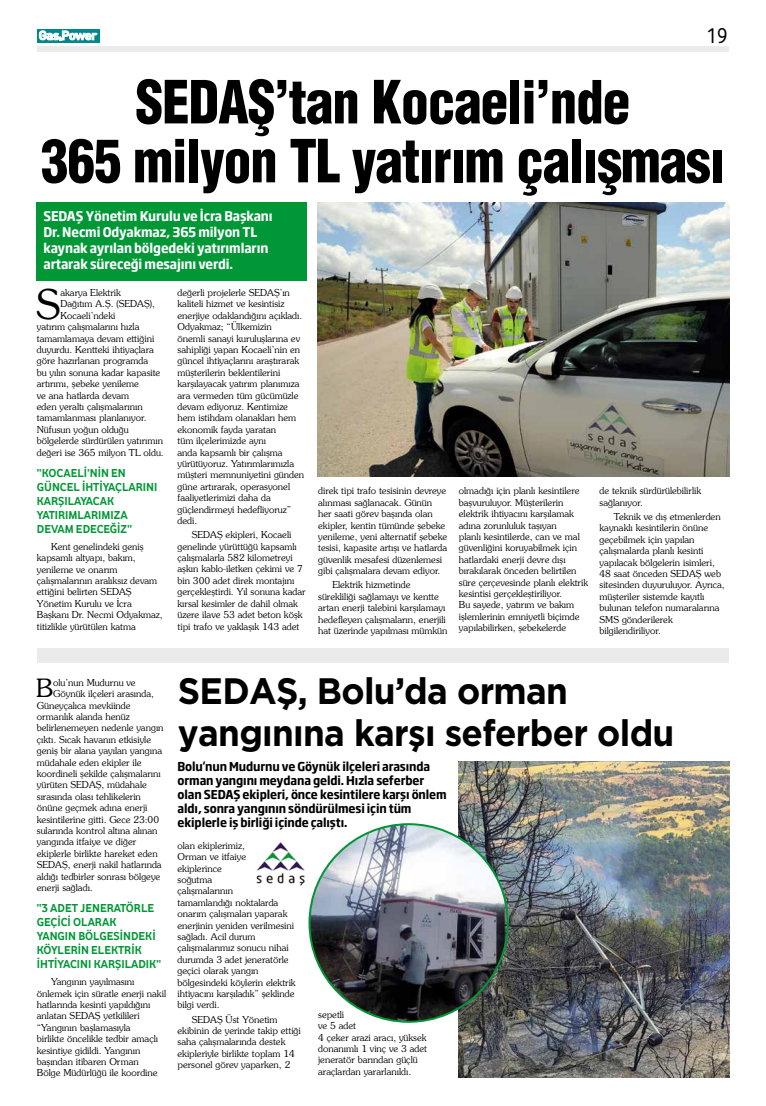
<style>
.page{position:relative;width:766px;height:1106px;background:#fff}
.page>*{position:absolute;margin:0;border:0;box-sizing:border-box;transform-origin:0 0}
.t1{font:57.9px/58.9px "Switzerland Cond Black Plain";letter-spacing:-.02em;color:#000;text-align:center;scale:.95 1}
.t2{font:40.7px "Southern Plain";color:#000}
.t3{font:36.8px/42px "Gotham TR Bold";letter-spacing:-.02em;color:#000;scale:.95 1}
.t4{font:25.1px "Southern Plain";color:#000}
.t5{font:22.3px "Vodafone Rg";color:#000;scale:.95 1}
.t6{font:700 13.2px/16px "Soho Gothic Pro";letter-spacing:-.01em;color:#fff;scale:.91 1}
.t7{font:700 12.1px/14px "Soho Gothic Pro";letter-spacing:-.01em;color:#000;scale:.91 1}
.t8{font:700 12px/14px "Vodafone Rg";color:#009636}
.t9{font:700 12px/14px "Vodafone Rg";color:#009836}
.t10{font:9.5px/11.4px "Southern Plain";color:#000}
</style>
<div class="page">
<div style="left:37px;top:203px;width:270px;height:78px;background:#009836"></div>
<img style="left:256px;top:842px;width:49px;height:44px">
<div style="left:37px;top:46px;width:691px;height:6px;background:#ebebeb"></div>
<svg style="left:37px;top:29px;width:62px;height:14px"></svg>
<svg style="left:39px;top:31px;width:58px;height:9px"></svg>
<div style="left:37px;top:648px;width:692px;height:14px;background:#ebebeb"></div>
<img style="left:318px;top:203px;width:411px;height:274px">
<img style="left:459px;top:762px;width:270px;height:315px">
<img style="left:311px;top:824px;width:193px;height:197px">
<h3 class="t5" style="left:706px;top:22px;width:24px">19</h3>
<h1 class="t1" style="left:41px;top:71px;width:721px">SEDAŞ’tan Kocaeli’nde<br>365 milyon TL yatırım çalışması</h1>
<h3 class="t6" style="left:43px;top:208px;width:253px">SEDAŞ Yönetim Kurulu ve İcra Başkanı Dr. Necmi Odyakmaz, 365 milyon TL kaynak ayrılan bölgedeki yatırımların artarak süreceği mesajını verdi.</h3>
<h2 class="t2" style="left:36px;top:279px;width:26px">S</h2>
<p class="t10" style="left:60px;top:286px;width:62px">akarya Elektrik</p>
<p class="t10" style="left:60px;top:298px;width:96px">Dağıtım A.Ş. (SEDAŞ),</p>
<p class="t10" style="left:60px;top:309px;width:56px">Kocaeli’ndeki</p>
<p class="t10" style="left:37px;top:321px;width:104px">yatırım çalışmalarını hızla</p>
<p class="t10" style="left:37px;top:332px;width:119px">tamamlamaya devam ettiğini</p>
<p class="t10" style="left:37px;top:343px;width:118px">duyurdu. Kentteki ihtiyaçlara</p>
<p class="t10" style="left:37px;top:355px;width:113px">göre hazırlanan programda</p>
<p class="t10" style="left:37px;top:366px;width:125px">bu yılın sonuna kadar kapasite</p>
<p class="t10" style="left:37px;top:378px;width:104px">artırımı, şebeke yenileme</p>
<p class="t10" style="left:37px;top:389px;width:94px">ve ana hatlarda devam</p>
<p class="t10" style="left:37px;top:400px;width:107px">eden yeraltı çalışmalarının</p>
<p class="t10" style="left:37px;top:412px;width:111px">tamamlanması planlanıyor.</p>
<p class="t10" style="left:37px;top:423px;width:93px">Nüfusun yoğun olduğu</p>
<p class="t10" style="left:37px;top:435px;width:128px">bölgelerde sürdürülen yatırımın</p>
<p class="t10" style="left:37px;top:446px;width:128px">değeri ise 365 milyon TL oldu.</p>
<p class="t9" style="left:37px;top:465px;width:122px">“KOCAELİ’NİN EN<br>GÜNCEL İHTİYAÇLARINI<br>KARŞILAYACAK<br>YATIRIMLARIMIZA<br>DEVAM EDECEĞİZ”</p>
<p class="t10" style="left:37px;top:540px;width:127px;text-indent:14px">Kent genelindeki geniş kapsamlı altyapı, bakım, yenileme ve onarım çalışmalarının aralıksız devam ettiğini belirten SEDAŞ<br>Yönetim Kurulu ve İcra<br>Başkanı Dr. Necmi Odyakmaz, titizlikle yürütülen katma</p>
<p class="t10" style="left:177px;top:286px;width:128px">değerli projelerle SEDAŞ’ın kaliteli hizmet ve kesintisiz enerjiye odaklandığını açıkladı.<br>Odyakmaz; “Ülkemizin<br>önemli sanayi kuruluşlarına ev sahipliği yapan Kocaeli’nin en güncel ihtiyaçlarını araştırarak müşterilerin beklentilerini karşılayacak yatırım planımıza ara vermeden tüm gücümüzle devam ediyoruz. Kentimize hem istihdam olanakları hem ekonomik fayda yaratan<br>tüm ilçelerimizde aynı<br>anda kapsamlı bir çalışma yürütüyoruz. Yatırımlarımızla müşteri memnuniyetini günden güne artırarak, operasyonel faaliyetlerimizi daha da güçlendirmeyi hedefliyoruz” dedi.</p>
<p class="t10" style="left:177px;top:529px;width:129px;text-indent:14px">SEDAŞ ekipleri, Kocaeli genelinde yürüttüğü kapsamlı çalışmalarla 582 kilometreyi aşkın kablo-iletken çekimi ve 7 bin 300 adet direk montajını gerçekleştirdi. Yıl sonuna kadar kırsal kesimler de dahil olmak üzere ilave 53 adet beton köşk tipi trafo ve yaklaşık 143 adet</p>
<p class="t10" style="left:318px;top:485px;width:130px">direk tipi trafo tesisinin devreye alınması sağlanacak. Günün her saati görev başında olan ekipler, kentin tümünde şebeke yenileme, yeni alternatif şebeke tesisi, kapasite artışı ve hatlarda güvenlik mesafesi düzenlemesi gibi çalışmalara devam ediyor.</p>
<p class="t10" style="left:318px;top:579px;width:131px;text-indent:14px">Elektrik hizmetinde sürekliliği sağlamayı ve kentte artan enerji talebini karşılamayı hedefleyen çalışmaların, enerjili hat üzerinde yapılması mümkün</p>
<p class="t10" style="left:459px;top:485px;width:131px">olmadığı için planlı kesintilere başvuruluyor. Müşterilerin elektrik ihtiyacını karşılamak adına zorunluluk taşıyan<br>planlı kesintilerde, can ve mal güvenliğini koruyabilmek için hatlardaki enerji devre dışı bırakılarak önceden belirtilen süre çerçevesinde planlı elektrik kesintisi gerçekleştiriliyor.<br>Bu sayede, yatırım ve bakım işlemlerinin emniyetli biçimde yapılabilirken, şebekelerde</p>
<p class="t10" style="left:599px;top:485px;width:103px">de teknik sürdürülebilirlik sağlanıyor.</p>
<p class="t10" style="left:599px;top:510px;width:127px;text-indent:14px">Teknik ve dış etmenlerden kaynaklı kesintilerin önüne geçebilmek için yapılan çalışmalarda planlı kesinti yapılacak bölgelerin isimleri,<br>48 saat önceden SEDAŞ web sitesinden duyuruluyor. Ayrıca, müşteriler sistemde kayıtlı bulunan telefon numaralarına<br>SMS gönderilerek bilgilendiriliyor.</p>
<h3 class="t4" style="left:36px;top:672px;width:19px">B</h3>
<p class="t10" style="left:53px;top:676px;width:84px">olu’nun Mudurnu ve</p>
<p class="t10" style="left:53px;top:687px;width:102px">Göynük ilçeleri arasında,</p>
<p class="t10" style="left:37px;top:699px;width:95px">Güneyçalıca mevkiinde</p>
<p class="t10" style="left:37px;top:710px;width:94px">ormanlık alanda henüz</p>
<p class="t10" style="left:37px;top:722px;width:128px">belirlenemeyen nedenle yangın</p>
<p class="t10" style="left:37px;top:733px;width:116px">çıktı. Sıcak havanın etkisiyle</p>
<p class="t10" style="left:37px;top:744px;width:127px">geniş bir alana yayılan yangına</p>
<p class="t10" style="left:37px;top:756px;width:106px">müdahale eden ekipler ile</p>
<p class="t10" style="left:37px;top:767px;width:125px">koordineli şekilde çalışmalarını</p>
<p class="t10" style="left:37px;top:779px;width:111px">yürüten SEDAŞ, müdahale</p>
<p class="t10" style="left:37px;top:790px;width:106px">sırasında olası tehlikelerin</p>
<p class="t10" style="left:37px;top:801px;width:112px">önüne geçmek adına enerji</p>
<p class="t10" style="left:37px;top:813px;width:124px">kesintilerine gitti. Gece 23:00</p>
<p class="t10" style="left:37px;top:824px;width:122px">sularında kontrol altına alınan</p>
<p class="t10" style="left:37px;top:836px;width:101px">yangında itfaiye ve diğer</p>
<p class="t10" style="left:37px;top:847px;width:122px">ekiplerle birlikte hareket eden</p>
<p class="t10" style="left:37px;top:858px;width:126px">SEDAŞ, enerji nakil hatlarında</p>
<p class="t10" style="left:37px;top:870px;width:125px">aldığı tedbirler sonrası bölgeye</p>
<p class="t10" style="left:37px;top:881px;width:57px">enerji sağladı.</p>
<p class="t8" style="left:37px;top:901px;width:126px">“3 ADET JENERATÖRLE<br>GEÇİCİ OLARAK<br>YANGIN BÖLGESİNDEKİ<br>KÖYLERİN ELEKTRİK<br>İHTİYACINI KARŞILADIK”</p>
<p class="t10" style="left:37px;top:975px;width:131px;text-indent:14px">Yangının yayılmasını önlemek için süratle enerji nakil hatlarında kesinti yapıldığını anlatan SEDAŞ yetkilileri “Yangının başlamasıyla<br>birlikte öncelikle tedbir amaçlı kesintiye gidildi. Yangının başından itibaren Orman<br>Bölge Müdürlüğü ile koordine</p>
<h3 class="t3" style="left:178px;top:668px;width:524px">SEDAŞ, Bolu’da orman yangınına karşı seferber oldu</h3>
<p class="t7" style="left:177px;top:758px;width:297px">Bolu’nun Mudurnu ve Göynük ilçeleri arasında orman yangını meydana geldi. Hızla seferber olan SEDAŞ ekipleri, önce kesintilere karşı önlem aldı, sonra yangının söndürülmesi için tüm ekiplerle iş birliği içinde çalıştı.</p>
<p class="t10" style="left:177px;top:839px;width:120px">olan ekiplerimiz,<br>Orman ve itfaiye<br>ekiplerince<br>soğutma<br>çalışmalarının<br>tamamlandığı noktalarda onarım çalışmaları yaparak enerjinin yeniden verilmesini sağladı. Acil durum çalışmalarımız sonucu nihai durumda 3 adet jeneratörle geçici olarak yangın bölgesindeki köylerin elektrik ihtiyacını karşıladık” şeklinde bilgi verdi.</p>
<p class="t10" style="left:177px;top:1013px;width:125px;text-indent:14px">SEDAŞ Üst Yönetim ekibinin de yerinde takip ettiği saha çalışmalarında destek ekipleriyle birlikte toplam 14 personel görev yaparken, 2</p>
<p class="t10" style="left:318px;top:1008px;width:110px">sepetli<br>ve 5 adet<br>4 çeker arazi aracı, yüksek donanımlı 1 vinç ve 3 adet jeneratör barından güçlü araçlardan yararlanıldı.</p>
</div>
